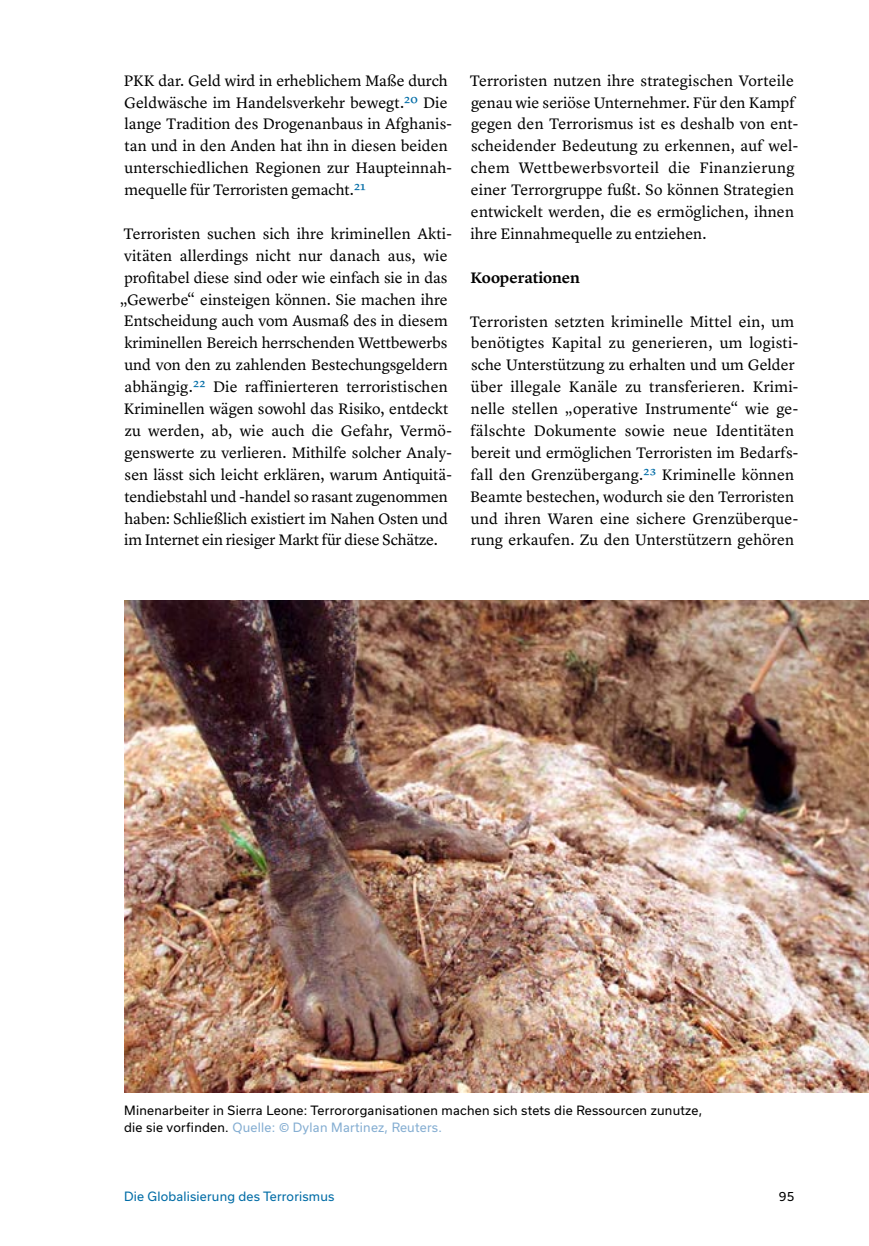
<style>
.page{position:relative;width:869px;height:1246px;background:#fff}
.page>*{position:absolute;margin:0;border:0;box-sizing:border-box;transform-origin:0 0}
.t1{font:15.75px/21.9px "Lyon Text";color:#000}
.t2{font:600 15.75px "Lyon Text";letter-spacing:-.005em;color:#000}
.t3{font:12.25px/17.5px "Usual";letter-spacing:.02em;color:#000}
.t4{font:12.25px "Usual";letter-spacing:.015em;color:#006ca6}
.s1{color:#006ca6}
.s2{color:#85aed2}
</style>
<div class="page">
<img style="left:124px;top:600px;width:744px;height:492px">
<p class="t1" style="left:124px;top:68px;width:329px">PKK dar. Geld wird in erheblichem Maße durch Geldwäsche im Handelsverkehr bewegt.<span class="s1">20</span> Die lange Tradition des Drogenanbaus in Afghanis&shy;tan und in den Anden hat ihn in diesen beiden unterschiedlichen Regionen zur Haupteinnah&shy;mequelle für Terroristen gemacht.<span class="s1">21</span></p>
<p class="t1" style="left:120px;top:221px;width:333px;text-align:center">Terroristen suchen sich ihre kriminellen Akti&shy;vitäten allerdings nicht nur danach aus, wie profitabel diese sind oder wie einfach sie in das „Gewerbe“ einsteigen können. Sie machen ihre Entscheidung auch vom Ausmaß des in diesem kriminellen Bereich herrschenden Wettbewerbs und von den zu zahlenden Bestechungsgeldern abhängig.<span class="s1">22</span> Die raffinierteren terroristischen Kriminellen wägen sowohl das Risiko, entdeckt zu werden, ab, wie auch die Gefahr, Vermö&shy;genswerte zu verlieren. Mithilfe solcher Analy&shy;sen lässt sich leicht erklären, warum Antiquitä&shy;tendiebstahl und -handel so rasant zugenommen haben: Schließlich existiert im Nahen Osten und im Internet ein riesiger Markt für diese Schätze.</p>
<p class="t1" style="left:469px;top:68px;width:330px">Terroristen nutzen ihre strategischen Vorteile genau wie seriöse Unternehmer. Für den Kampf gegen den Terrorismus ist es deshalb von ent&shy;scheidender Bedeutung zu erkennen, auf wel&shy;chem Wettbewerbsvorteil die Finanzierung einer Terrorgruppe fußt. So können Strategien entwickelt werden, die es ermöglichen, ihnen ihre Einnahmequelle zu entziehen.</p>
<p class="t2" style="left:470px;top:265px;width:111px">Kooperationen</p>
<p class="t1" style="left:469px;top:309px;width:330px">Terroristen setzten kriminelle Mittel ein, um benötigtes Kapital zu generieren, um logisti&shy;sche Unterstützung zu erhalten und um Gelder über illegale Kanäle zu transferieren. Krimi&shy;nelle stellen „operative Instrumente“ wie ge&shy;fälschte Dokumente sowie neue Identitäten bereit und ermöglichen Terroristen im Bedarfs&shy;fall den Grenzübergang.<span class="s1">23</span> Kriminelle können Beamte bestechen, wodurch sie den Terroristen und ihren Waren eine sichere Grenzüberque&shy;rung erkaufen. Zu den Unterstützern gehören</p>
<p class="t3" style="left:124px;top:1100px;width:579px">Minenarbeiter in Sierra Leone: Terrororganisationen machen sich stets die Ressourcen zunutze, die sie vorfinden. <span class="s2">Quelle: © Dylan Martinez, Reuters.</span></p>
<p class="t4" style="left:124px;top:1188px;width:212px">Die Globalisierung des Terrorismus</p>
<p class="t3" style="left:778px;top:1186px;width:17px">95</p>
</div>
